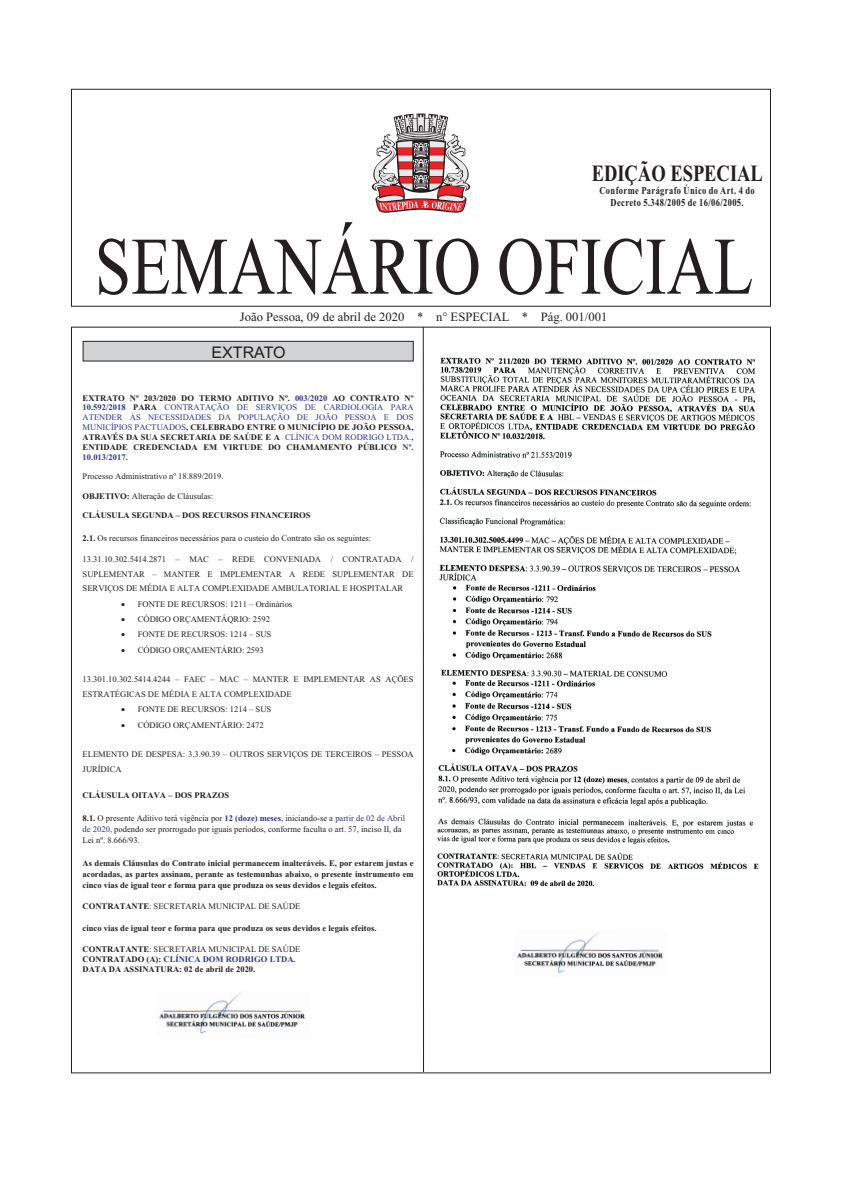
<style>
.page{position:relative;width:842px;height:1191px;background:#fff}
.page>*{position:absolute;margin:0;border:0;box-sizing:border-box;transform-origin:0 0}
.t1{font:81.5px "Times New Roman";color:#231f20;scale:.8 1}
.t2{font:700 23.2px "Times New Roman";color:#231f20;scale:.8 1}
.t3{font:16px "Arial";color:#231f20}
.t4{font:12.6px "Times New Roman";color:#231f20}
.t5{font:700 10.6px/11.8px "Times New Roman";letter-spacing:.045em;color:#231f20;text-align:center;scale:.8 1}
.t6{font:8.6px/14.7px "Times New Roman";color:#231f20}
.t7{font:700 8.6px/9.8px "Times New Roman";color:#231f20;text-align:justify}
.t8{font:700 8.5px/9.9px "Times New Roman";color:#231f20}
.s1{color:#2c3695}
.s2{font-weight:400;color:#2c3695}
.s3{font-weight:700}
.s4{font-weight:700;color:#2c3695}
.s5{font-weight:400}
</style>
<div class="page">
<div style="left:71px;top:89px;width:700px;height:218px;border:1px solid #231f20"></div>
<hr style="left:423px;top:327px;width:1px;height:745px;background:#231f20">
<svg style="left:83px;top:341px;width:330px;height:20px;background:#c5c6c8"></svg>
<svg style="left:372px;top:114px;width:98px;height:99px"></svg>
<img style="left:437px;top:829px;width:322px;height:58px">
<img style="left:438px;top:357px;width:317px;height:471px">
<img style="left:159px;top:993px;width:146px;height:41px">
<img style="left:517px;top:932px;width:146px;height:42px">
<h2 class="t2" style="left:592px;top:166px;width:216px">EDIÇÃO ESPECIAL</h2>
<p class="t5" style="left:599px;top:186px;width:196px">Conforme Parágrafo Único do Art. 4 do<br>Decreto 5.348/2005 de 16/06/2005.</p>
<h1 class="t1" style="left:95px;top:237px;width:825px">SEMANÁRIO OFICIAL</h1>
<h3 class="t4" style="left:240px;top:312px;width:369px">João Pessoa, 09 de abril de 2020 * n° ESPECIAL * Pág. 001/001</h3>
<h3 class="t3" style="left:212px;top:346px;width:76px">EXTRATO</h3>
<p class="t7" style="left:83px;top:394px;width:332px">EXTRATO Nº 203/2020 DO TERMO ADITIVO Nº. <span class="s1">003/2020</span> AO CONTRATO Nº <span class="s1">10.592/2018</span> PARA <span class="s2">CONTRATAÇÃO DE SERVIÇOS DE CARDIOLOGIA PARA ATENDER ÀS NECESSIDADES DA POPULAÇÃO DE JOÃO PESSOA E DOS MUNICÍPIOS PACTUADOS</span>, CELEBRADO ENTRE O MUNICÍPIO DE JOÃO PESSOA, ATRAVÉS DA SUA SECRETARIA DE SAÚDE E A <span class="s2">CLÍNICA DOM RODRIGO LTDA.</span><span class="s1">, </span>ENTIDADE CREDENCIADA EM VIRTUDE DO CHAMAMENTO PÚBLICO <span class="s1">Nº.<br>10.013/2017.</span></p>
<p class="t6" style="left:83px;top:469px;width:142px">Processo Administrativo nº 18.889/2019.</p>
<p class="t6" style="left:83px;top:489px;width:132px"><span class="s3">OBJETIVO:</span> Alteração de Cláusulas:</p>
<p class="t7" style="left:83px;top:511px;width:230px">CLÁUSULA SEGUNDA – DOS RECURSOS FINANCEIROS</p>
<p class="t6" style="left:83px;top:531px;width:290px"><span class="s3">2.1.</span> Os recursos financeiros necessários para o custeio do Contrato são os seguintes:</p>
<p class="t6" style="left:83px;top:552px;width:332px;text-align:justify">13.31.10.302.5414.2871 – MAC – REDE CONVENIADA / CONTRATADA / SUPLEMENTAR – MANTER E IMPLEMENTAR A REDE SUPLEMENTAR DE SERVIÇOS DE MÉDIA E ALTA COMPLEXIDADE AMBULATORIAL E HOSPITALAR</p>
<p class="t6" style="left:121px;top:597px;width:173px">•FONTE DE RECURSOS: 1211 – Ordinários</p>
<p class="t6" style="left:121px;top:612px;width:150px">•CÓDIGO ORÇAMENTÁQRIO: 2592</p>
<p class="t6" style="left:121px;top:628px;width:152px">•FONTE DE RECURSOS: 1214 – SUS</p>
<p class="t6" style="left:121px;top:643px;width:144px">•CÓDIGO ORÇAMENTÁRIO: 2593</p>
<p class="t6" style="left:83px;top:673px;width:332px">13.301.10.302.5414.4244 – FAEC – MAC – MANTER E IMPLEMENTAR AS AÇÕES<br>ESTRATÉGICAS DE MÉDIA E ALTA COMPLEXIDADE</p>
<p class="t6" style="left:121px;top:703px;width:152px">•FONTE DE RECURSOS: 1214 – SUS</p>
<p class="t6" style="left:121px;top:718px;width:144px">•CÓDIGO ORÇAMENTÁRIO: 2472</p>
<p class="t6" style="left:83px;top:747px;width:332px">ELEMENTO DE DESPESA: 3.3.90.39 – OUTROS SERVIÇOS DE TERCEIROS – PESSOA<br>JURÍDICA</p>
<p class="t7" style="left:83px;top:791px;width:148px">CLÁUSULA OITAVA – DOS PRAZOS</p>
<p class="t6" style="left:83px;top:812px;width:324px;line-height:11.3px"><span class="s3">8.1.</span> O presente Aditivo terá vigência por <span class="s4">12 (doze) meses</span>, iniciando-se a <span class="s1">partir de 02 de Abril de 2020,</span> podendo ser prorrogado por iguais períodos, conforme faculta o art. 57, inciso II, da<br>Lei nº. 8.666/93.</p>
<p class="t7" style="left:83px;top:858px;width:332px;line-height:11.3px">As demais Cláusulas do Contrato inicial permanecem inalteráveis. E, por estarem justas e acordadas, as partes assinam, perante as testemunhas abaixo, o presente instrumento em cinco vias de igual teor e forma para que produza os seus devidos e legais efeitos.</p>
<p class="t6" style="left:83px;top:900px;width:219px"><span class="s3">CONTRATANTE</span>: SECRETARIA MUNICIPAL DE SAÚDE</p>
<p class="t8" style="left:83px;top:924px;width:295px">cinco vias de igual teor e forma para que produza os seus devidos e legais efeitos.</p>
<p class="t8" style="left:83px;top:945px;width:219px">CONTRATANTE<span class="s5">: SECRETARIA MUNICIPAL DE SAÚDE<br></span>CONTRATADO (A): <span class="s1">CLÍNICA DOM RODRIGO LTDA.<br></span>DATA DA ASSINATURA: 02 de abril de 2020.</p>
</div>
